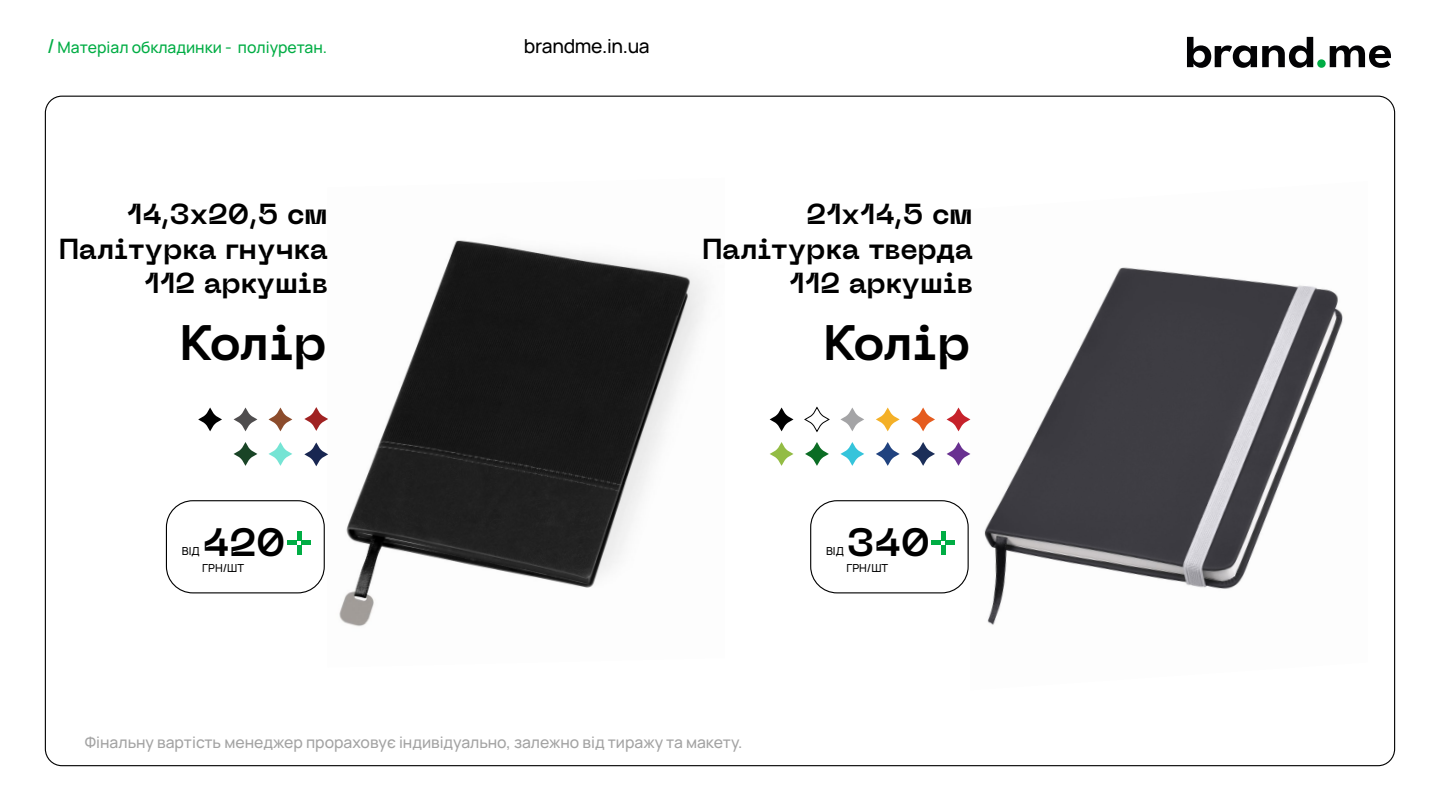
<style>
.page{position:relative;width:1440px;height:810px;background:#fff}
.page>*{position:absolute;margin:0;border:0;box-sizing:border-box;transform-origin:0 0}
.t1{font:700 49.5px "Neue Machina";letter-spacing:-.02em;color:#000}
.t2{font:700 39.38px "Neue Machina";letter-spacing:-.005em;color:#000}
.t3{font:700 28.72px/34.5px "Neue Machina";color:#000;text-align:right}
.t4{font:200 19.27px "Manrope";letter-spacing:-.02em;color:#000}
.t5{font:200 15.75px "Manrope";color:#a3a3a3}
.t6{font:200 15.75px "Manrope";color:#00ad44}
.t7{font:200 11.1px "Manrope";color:#000}
.s1{font-size:19.27px}
</style>
<div class="page">
<img style="left:339px;top:240px;width:367px;height:387px">
<div style="left:166px;top:500px;width:159px;height:93px;border:1px solid #000;border-radius:26px"></div>
<svg style="left:297px;top:531px;width:4px;height:23px"></svg>
<div style="left:301px;top:540px;width:10px;height:5px;background:#00ad44"></div>
<div style="left:288px;top:540px;width:9px;height:5px;background:#00ad44"></div>
<svg style="left:269px;top:408px;width:23px;height:23px"></svg>
<svg style="left:304px;top:442px;width:24px;height:24px"></svg>
<svg style="left:304px;top:407px;width:24px;height:24px"></svg>
<svg style="left:269px;top:442px;width:23px;height:24px"></svg>
<svg style="left:198px;top:408px;width:24px;height:23px"></svg>
<svg style="left:234px;top:442px;width:23px;height:24px"></svg>
<svg style="left:234px;top:408px;width:23px;height:23px"></svg>
<img style="left:970px;top:267px;width:373px;height:358px">
<div style="left:810px;top:500px;width:159px;height:93px;border:1px solid #000;border-radius:26px"></div>
<svg style="left:941px;top:531px;width:4px;height:23px"></svg>
<div style="left:945px;top:540px;width:9px;height:5px;background:#00ad44"></div>
<div style="left:932px;top:540px;width:9px;height:5px;background:#00ad44"></div>
<svg style="left:840px;top:408px;width:24px;height:23px"></svg>
<svg style="left:876px;top:408px;width:24px;height:23px"></svg>
<svg style="left:947px;top:408px;width:23px;height:23px"></svg>
<svg style="left:911px;top:442px;width:24px;height:24px"></svg>
<svg style="left:911px;top:408px;width:24px;height:23px"></svg>
<svg style="left:770px;top:408px;width:23px;height:23px"></svg>
<svg style="left:804px;top:406px;width:26px;height:27px"></svg>
<svg style="left:876px;top:442px;width:24px;height:24px"></svg>
<svg style="left:947px;top:442px;width:23px;height:24px"></svg>
<svg style="left:840px;top:442px;width:24px;height:24px"></svg>
<svg style="left:805px;top:442px;width:24px;height:24px"></svg>
<svg style="left:770px;top:442px;width:23px;height:24px"></svg>
<svg style="left:1187px;top:37px;width:204px;height:31px"></svg>
<p class="t6" style="left:47px;top:37px;width:282px"><span class="s1">/</span> Матеріал обкладинки - поліуретан.</p>
<p class="t4" style="left:524px;top:33px;width:127px">brandme.in.ua</p>
<h3 class="t3" style="left:59px;top:197px;width:270px">14,3x20,5 см<br>Палітурка гнучка<br>112 аркушів</h3>
<h1 class="t1" style="left:180px;top:311px;width:149px">Колір</h1>
<h3 class="t3" style="left:702px;top:197px;width:272px">21x14,5 см<br>Палітурка тверда<br>112 аркушів</h3>
<h1 class="t1" style="left:823px;top:311px;width:149px">Колір</h1>
<h2 class="t2" style="left:203px;top:517px;width:84px">420</h2>
<p class="t7" style="left:202px;top:560px;width:43px">ГРН/ШТ</p>
<p class="t7" style="left:182px;top:543px;width:19px">ВІД</p>
<h2 class="t2" style="left:847px;top:517px;width:84px">340</h2>
<p class="t7" style="left:846px;top:560px;width:43px">ГРН/ШТ</p>
<p class="t7" style="left:826px;top:543px;width:19px">ВІД</p>
<p class="t5" style="left:85px;top:731px;width:659px">Фінальну вартість менеджер прораховує індивідуально, залежно від тиражу та макету.</p>
</div>
